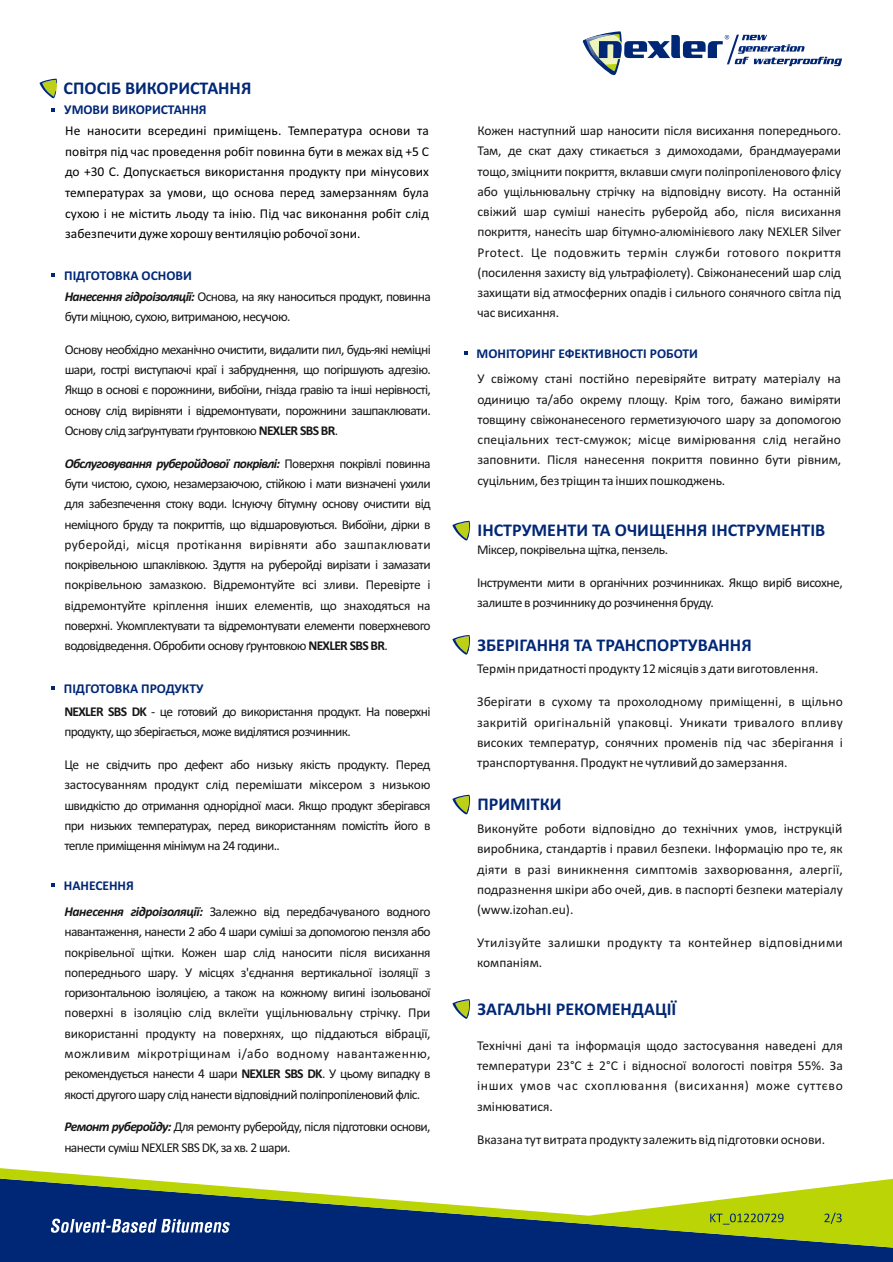
<style>
.page{position:relative;width:893px;height:1262px;background:#fff}
.page>*{position:absolute;margin:0;border:0;box-sizing:border-box;transform-origin:0 0}
.t1{font:700 18px "Calibri";color:#002776}
.t2{font:13.5px/20.2px "Calibri";letter-spacing:-.035em;color:#151616;text-align:justify}
.t3{font:13.5px/20.5px "Calibri";color:#000;text-align:justify}
.t4{font:13.5px "Calibri";color:#151616}
.t5{font:700 13.5px "Calibri";color:#002776}
.t6{font:13.5px/20.2px "Calibri";letter-spacing:.03em;color:#151616}
.s1{font-weight:700;color:#002776}
.s2{font-weight:700;font-style:italic}
.s3{font-weight:700}
</style>
<div class="page">
<svg style="left:582px;top:31px;width:260px;height:45px"></svg>
<div style="left:0;top:1247px;width:893px;height:15px;background:#002776"></div>
<svg style="left:0;top:1168px;width:893px;height:79px"></svg>
<svg style="left:710px;top:1212px;width:131px;height:12px"></svg>
<svg style="left:51px;top:1218px;width:179px;height:14px"></svg>
<svg style="left:51px;top:273px;width:4px;height:3px"></svg>
<svg style="left:39px;top:79px;width:18px;height:20px"></svg>
<svg style="left:51px;top:108px;width:4px;height:4px"></svg>
<svg style="left:51px;top:686px;width:4px;height:4px"></svg>
<svg style="left:51px;top:883px;width:4px;height:4px"></svg>
<svg style="left:452px;top:521px;width:18px;height:20px"></svg>
<svg style="left:452px;top:999px;width:18px;height:20px"></svg>
<svg style="left:452px;top:635px;width:18px;height:20px"></svg>
<svg style="left:452px;top:794px;width:18px;height:21px"></svg>
<svg style="left:464px;top:351px;width:3px;height:4px"></svg>
<h1 class="t1" style="left:64px;top:80px;width:189px">СПОСІБ ВИКОРИСТАННЯ</h1>
<p class="t5" style="left:64px;top:104px;width:144px">УМОВИ ВИКОРИСТАННЯ</p>
<p class="t3" style="left:65px;top:121px;width:365px">Не наносити всередині приміщень. Температура основи та повітря під час проведення робіт повинна бути в межах від +5 С до +30 С. Допускається використання продукту при мінусових температурах за умови, що основа перед замерзанням була сухою і не містить льоду та інію. Під час виконання робіт слід забезпечити дуже хорошу вентиляцію робочої зони.</p>
<p class="t2" style="left:64px;top:266px;width:368px;text-align:left"><span class="s1">ПІДГОТОВКА ОСНОВИ<br></span><span class="s2">Нанесення гідроізоляції:</span> Основа, на яку наноситься продукт, повинна бути міцною, сухою, витриманою, несучою.</p>
<p class="t2" style="left:65px;top:340px;width:367px">Основу необхідно механічно очистити, видалити пил, будь-які неміцні шари, гострі виступаючі краї і забруднення, що погіршують адгезію.<br>Якщо в основі є порожнини, вибоїни, гнізда гравію та інші нерівності, основу слід вирівняти і відремонтувати, порожнини зашпаклювати.<br>Основу слід заґрунтувати ґрунтовкою <span class="s3">NEXLER SBS BR</span>.</p>
<p class="t2" style="left:65px;top:454px;width:368px"><span class="s2">Обслуговування руберойдової покрівлі:</span> Поверхня покрівлі повинна бути чистою, сухою, незамерзаючою, стійкою і мати визначені ухили для забезпечення стоку води. Існуючу бітумну основу очистити від неміцного бруду та покриттів, що відшаровуються. Вибоїни, дірки в руберойді, місця протікання вирівняти або зашпаклювати покрівельною шпаклівкою. Здуття на руберойді вирізати і замазати покрівельною замазкою. Відремонтуйте всі зливи. Перевірте і відремонтуйте кріплення інших елементів, що знаходяться на поверхні. Укомплектувати та відремонтувати елементи поверхневого водовідведення. Обробити основу ґрунтовкою <span class="s3">NEXLER SBS BR</span>.</p>
<p class="t5" style="left:64px;top:683px;width:141px">ПІДГОТОВКА ПРОДУКТУ</p>
<p class="t2" style="left:64px;top:702px;width:367px"><span class="s3">NEXLER SBS DK</span> - це готовий до використання продукт. На поверхні продукту, що зберігається, може виділятися розчинник.</p>
<p class="t2" style="left:64px;top:755px;width:367px">Це не свідчить про дефект або низьку якість продукту. Перед застосуванням продукт слід перемішати міксером з низькою швидкістю до отримання однорідної маси. Якщо продукт зберігався при низьких температурах, перед використанням помістіть його в тепле приміщення мінімум на 24 години..</p>
<p class="t5" style="left:64px;top:879px;width:72px">НАНЕСЕННЯ</p>
<p class="t2" style="left:64px;top:902px;width:367px"><span class="s2">Нанесення гідроізоляції:</span> Залежно від передбачуваного водного навантаження, нанести 2 або 4 шари суміші за допомогою пензля або покрівельної щітки. Кожен шар слід наносити після висихання попереднього шару. У місцях з'єднання вертикальної ізоляції з горизонтальною ізоляцією, а також на кожному вигині ізольованої поверхні в ізоляцію слід вклеїти ущільнювальну стрічку. При використанні продукту на поверхнях, що піддаються вібрації, можливим мікротріщинам і/або водному навантаженню, рекомендується нанести 4 шари <span class="s3">NEXLER SBS DK</span>. У цьому випадку в якості другого шару слід нанести відповідний поліпропіленовий фліс.</p>
<p class="t2" style="left:64px;top:1118px;width:367px"><span class="s2">Ремонт руберойду:</span> Для ремонту руберойду, після підготовки основи, нанести суміш NEXLER SBS DK, за хв. 2 шари.</p>
<p class="t2" style="left:477px;top:122px;width:365px">Кожен наступний шар наносити після висихання попереднього.<br>Там, де скат даху стикається з димоходами, брандмауерами тощо, зміцнити покриття, вклавши смуги поліпропіленового флісу або ущільнювальну стрічку на відповідну висоту. На останній свіжий шар суміші нанесіть руберойд або, після висихання покриття, нанесіть шар бітумно-алюмінієвого лаку NEXLER Silver Protect. Це подовжить термін служби готового покриття (посилення захисту від ультрафіолету). Свіжонанесений шар слід захищати від атмосферних опадів і сильного сонячного світла під час висихання.</p>
<p class="t5" style="left:476px;top:348px;width:223px">МОНІТОРИНГ ЕФЕКТИВНОСТІ РОБОТИ</p>
<p class="t2" style="left:477px;top:370px;width:365px">У свіжому стані постійно перевіряйте витрату матеріалу на одиницю та/або окрему площу. Крім того, бажано виміряти товщину свіжонанесеного герметизуючого шару за допомогою спеціальних тест-смужок; місце вимірювання слід негайно заповнити. Після нанесення покриття повинно бути рівним, суцільним, без тріщин та інших пошкоджень.</p>
<h1 class="t1" style="left:477px;top:523px;width:349px">ІНСТРУМЕНТИ ТА ОЧИЩЕННЯ ІНСТРУМЕНТІВ</h1>
<p class="t2" style="left:477px;top:541px;width:192px">Міксер, покрівельна щітка, пензель.</p>
<p class="t2" style="left:477px;top:573px;width:367px">Інструменти мити в органічних розчинниках. Якщо виріб висохне, залиште в розчиннику до розчинення бруду.</p>
<h1 class="t1" style="left:477px;top:637px;width:275px">ЗБЕРІГАННЯ ТА ТРАНСПОРТУВАННЯ</h1>
<p class="t4" style="left:477px;top:663px;width:343px">Термін придатності продукту 12 місяців з дати виготовлення.</p>
<p class="t2" style="left:477px;top:693px;width:367px">Зберігати в сухому та прохолодному приміщенні, в щільно закритій оригінальній упаковці. Уникати тривалого впливу високих температур, сонячних променів під час зберігання і транспортування. Продукт не чутливий до замерзання.</p>
<h1 class="t1" style="left:477px;top:797px;width:85px">ПРИМІТКИ</h1>
<p class="t2" style="left:477px;top:819px;width:367px">Виконуйте роботи відповідно до технічних умов, інструкцій виробника, стандартів і правил безпеки. Інформацію про те, як діяти в разі виникнення симптомів захворювання, алергії, подразнення шкіри або очей, див. в паспорті безпеки матеріалу (www.izohan.eu).</p>
<p class="t6" style="left:477px;top:933px;width:367px">Утилізуйте залишки продукту та контейнер відповідними компаніям.</p>
<h1 class="t1" style="left:477px;top:1001px;width:200px">ЗАГАЛЬНІ РЕКОМЕНДАЦІЇ</h1>
<p class="t2" style="left:477px;top:1036px;width:367px">Технічні дані та інформація щодо застосування наведені для температури 23°C ± 2°C і відносної вологості повітря 55%. За інших умов час схоплювання (висихання) може суттєво змінюватися.</p>
<p class="t4" style="left:477px;top:1133px;width:349px">Вказана тут витрата продукту залежить від підготовки основи.</p>
</div>
